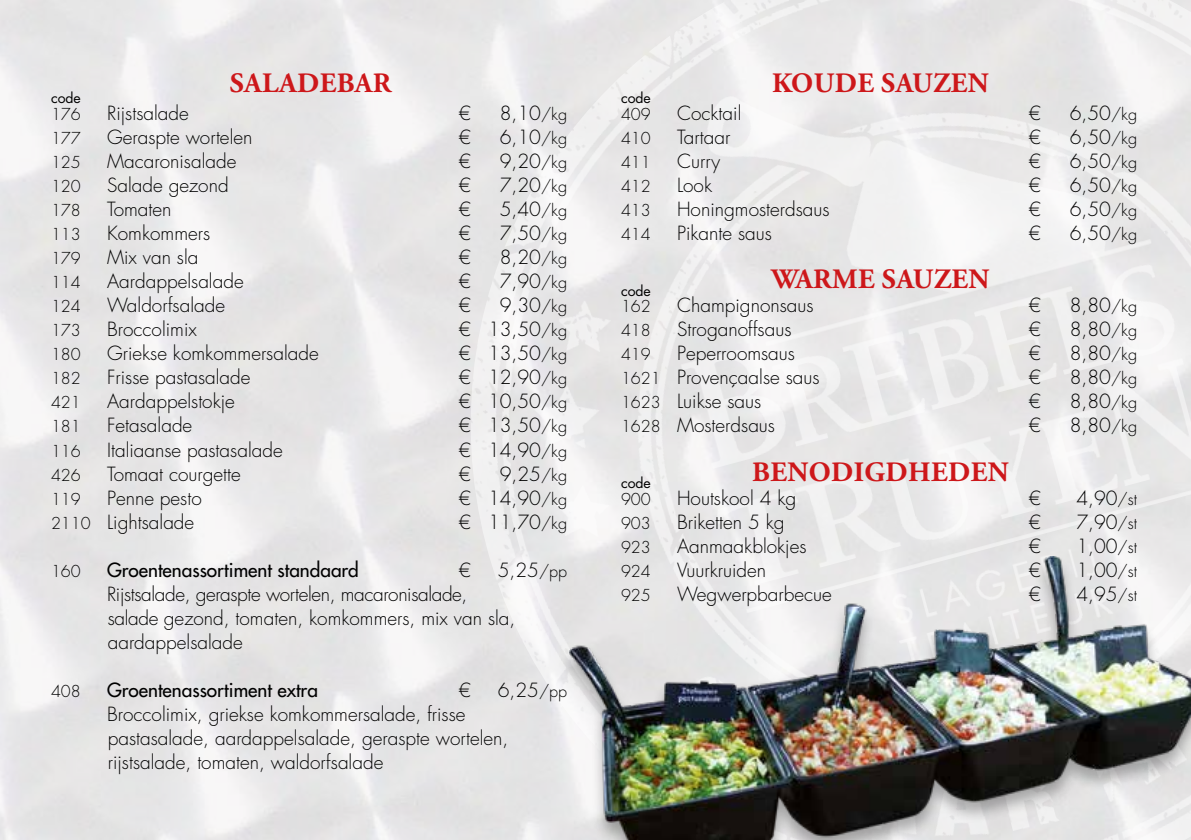
<style>
.page{position:relative;width:1191px;height:840px;background:#fff}
.page>*{position:absolute;margin:0;border:0;box-sizing:border-box;transform-origin:0 0}
.t1{font:700 28px "Adobe Garamond Pro";letter-spacing:.015em;color:#cd171a}
.t2{font:300 19px/24px "Futura LT";color:#000}
.t3{font:19px "Futura LT";color:#000}
.t4{font:300 16px "Futura LT";color:#000}
.t5{font:14px "Futura LT";color:#000}
.s1{font-size:16px}
</style>
<div class="page">
<div style="left:558px;top:555px;width:633px;height:284px;background:#000;opacity:.3"></div>
<img style="left:570px;top:556px;width:621px;height:283px">
<h1 class="t1" style="left:772px;top:67px;width:218px">KOUDE SAUZEN</h1>
<h1 class="t1" style="left:230px;top:67px;width:163px">SALADEBAR</h1>
<p class="t5" style="left:51px;top:89px;width:31px">code</p>
<p class="t5" style="left:621px;top:89px;width:31px">code</p>
<p class="t4" style="left:51px;top:104px;width:31px">176</p>
<p class="t2" style="left:107px;top:102px;width:83px">Rijstsalade</p>
<p class="t2" style="left:459px;top:102px;width:13px">€</p>
<p class="t2" style="left:500px;top:102px;width:69px">8,10<span class="s1">/kg</span></p>
<p class="t4" style="left:51px;top:128px;width:31px">177</p>
<p class="t2" style="left:107px;top:126px;width:147px">Geraspte wortelen</p>
<p class="t2" style="left:459px;top:126px;width:13px">€</p>
<p class="t2" style="left:500px;top:126px;width:69px">6,10<span class="s1">/kg</span></p>
<p class="t4" style="left:51px;top:152px;width:31px">125</p>
<p class="t2" style="left:107px;top:150px;width:131px">Macaronisalade</p>
<p class="t2" style="left:459px;top:150px;width:13px">€</p>
<p class="t2" style="left:500px;top:150px;width:69px">9,20<span class="s1">/kg</span></p>
<p class="t4" style="left:51px;top:176px;width:31px">120</p>
<p class="t2" style="left:107px;top:174px;width:123px">Salade gezond</p>
<p class="t2" style="left:459px;top:174px;width:13px">€</p>
<p class="t2" style="left:500px;top:174px;width:69px">7,20<span class="s1">/kg</span></p>
<p class="t4" style="left:51px;top:200px;width:31px">178</p>
<p class="t2" style="left:107px;top:198px;width:66px">Tomaten</p>
<p class="t2" style="left:459px;top:198px;width:13px">€</p>
<p class="t2" style="left:500px;top:198px;width:69px">5,40<span class="s1">/kg</span></p>
<p class="t4" style="left:51px;top:224px;width:31px">113</p>
<p class="t2" style="left:107px;top:222px;width:105px">Komkommers</p>
<p class="t2" style="left:459px;top:222px;width:13px">€</p>
<p class="t2" style="left:500px;top:222px;width:69px">7,50<span class="s1">/kg</span></p>
<p class="t4" style="left:51px;top:248px;width:31px">179</p>
<p class="t2" style="left:107px;top:246px;width:93px">Mix van sla</p>
<p class="t2" style="left:459px;top:246px;width:13px">€</p>
<p class="t2" style="left:500px;top:246px;width:69px">8,20<span class="s1">/kg</span></p>
<p class="t4" style="left:51px;top:272px;width:31px">114</p>
<p class="t2" style="left:107px;top:270px;width:138px">Aardappelsalade</p>
<p class="t2" style="left:459px;top:270px;width:13px">€</p>
<p class="t2" style="left:500px;top:270px;width:69px">7,90<span class="s1">/kg</span></p>
<p class="t4" style="left:51px;top:296px;width:31px">124</p>
<p class="t2" style="left:107px;top:294px;width:120px">Waldorfsalade</p>
<p class="t2" style="left:459px;top:294px;width:13px">€</p>
<p class="t2" style="left:500px;top:294px;width:69px">9,30<span class="s1">/kg</span></p>
<p class="t4" style="left:51px;top:320px;width:31px">173</p>
<p class="t2" style="left:107px;top:318px;width:91px">Broccolimix</p>
<p class="t2" style="left:459px;top:318px;width:110px">€ 13,50<span class="s1">/kg</span></p>
<p class="t4" style="left:51px;top:344px;width:31px">180</p>
<p class="t2" style="left:107px;top:342px;width:213px">Griekse komkommersalade</p>
<p class="t2" style="left:459px;top:342px;width:110px">€ 13,50<span class="s1">/kg</span></p>
<p class="t4" style="left:51px;top:368px;width:31px">182</p>
<p class="t2" style="left:107px;top:366px;width:145px">Frisse pastasalade</p>
<p class="t2" style="left:459px;top:366px;width:110px">€ 12,90<span class="s1">/kg</span></p>
<p class="t4" style="left:51px;top:392px;width:31px">421</p>
<p class="t2" style="left:107px;top:390px;width:129px">Aardappelstokje</p>
<p class="t2" style="left:459px;top:390px;width:110px">€ 10,50<span class="s1">/kg</span></p>
<p class="t4" style="left:51px;top:416px;width:31px">181</p>
<p class="t2" style="left:107px;top:414px;width:87px">Fetasalade</p>
<p class="t2" style="left:459px;top:414px;width:110px">€ 13,50<span class="s1">/kg</span></p>
<p class="t4" style="left:51px;top:440px;width:31px">116</p>
<p class="t2" style="left:107px;top:438px;width:177px">Italiaanse pastasalade</p>
<p class="t2" style="left:459px;top:438px;width:110px">€ 14,90<span class="s1">/kg</span></p>
<p class="t4" style="left:51px;top:464px;width:31px">426</p>
<p class="t2" style="left:107px;top:462px;width:135px">Tomaat courgette</p>
<p class="t2" style="left:459px;top:462px;width:13px">€</p>
<p class="t2" style="left:500px;top:462px;width:69px">9,25<span class="s1">/kg</span></p>
<p class="t4" style="left:51px;top:488px;width:31px">119</p>
<p class="t2" style="left:107px;top:486px;width:96px">Penne pesto</p>
<p class="t2" style="left:459px;top:486px;width:110px">€ 14,90<span class="s1">/kg</span></p>
<p class="t2" style="left:51px;top:510px;width:145px"><span class="s1">2110</span> Lightsalade</p>
<p class="t2" style="left:459px;top:510px;width:110px">€ 11,70<span class="s1">/kg</span></p>
<p class="t4" style="left:51px;top:560px;width:31px">160</p>
<p class="t3" style="left:107px;top:557px;width:253px">Groentenassortiment standaard</p>
<p class="t2" style="left:459px;top:558px;width:13px">€</p>
<p class="t2" style="left:498px;top:558px;width:71px">5,25<span class="s1">/pp</span></p>
<p class="t2" style="left:107px;top:582px;width:410px">Rijstsalade, geraspte wortelen, macaronisalade, salade gezond, tomaten, komkommers, mix van sla, aardappelsalade</p>
<p class="t4" style="left:51px;top:680px;width:31px">408</p>
<p class="t3" style="left:107px;top:677px;width:212px">Groentenassortiment extra</p>
<p class="t2" style="left:459px;top:678px;width:13px">€</p>
<p class="t2" style="left:498px;top:678px;width:71px">6,25<span class="s1">/pp</span></p>
<p class="t2" style="left:107px;top:702px;width:403px">Broccolimix, griekse komkommersalade, frisse pastasalade, aardappelsalade, geraspte wortelen, rijstsalade, tomaten, waldorfsalade</p>
<p class="t4" style="left:621px;top:104px;width:31px">409</p>
<p class="t2" style="left:677px;top:102px;width:66px">Cocktail</p>
<p class="t2" style="left:1029px;top:102px;width:13px">€</p>
<p class="t2" style="left:1069px;top:102px;width:69px">6,50<span class="s1">/kg</span></p>
<p class="t4" style="left:621px;top:128px;width:31px">410</p>
<p class="t2" style="left:677px;top:126px;width:55px">Tartaar</p>
<p class="t2" style="left:1029px;top:126px;width:13px">€</p>
<p class="t2" style="left:1069px;top:126px;width:69px">6,50<span class="s1">/kg</span></p>
<p class="t4" style="left:621px;top:152px;width:31px">411</p>
<p class="t2" style="left:677px;top:150px;width:45px">Curry</p>
<p class="t2" style="left:1029px;top:150px;width:13px">€</p>
<p class="t2" style="left:1069px;top:150px;width:69px">6,50<span class="s1">/kg</span></p>
<p class="t4" style="left:621px;top:176px;width:31px">412</p>
<p class="t2" style="left:677px;top:174px;width:37px">Look</p>
<p class="t2" style="left:1029px;top:174px;width:13px">€</p>
<p class="t2" style="left:1069px;top:174px;width:69px">6,50<span class="s1">/kg</span></p>
<p class="t4" style="left:621px;top:200px;width:31px">413</p>
<p class="t2" style="left:677px;top:198px;width:154px">Honingmosterdsaus</p>
<p class="t2" style="left:1029px;top:198px;width:13px">€</p>
<p class="t2" style="left:1069px;top:198px;width:69px">6,50<span class="s1">/kg</span></p>
<p class="t4" style="left:621px;top:224px;width:31px">414</p>
<p class="t2" style="left:677px;top:222px;width:96px">Pikante saus</p>
<p class="t2" style="left:1029px;top:222px;width:13px">€</p>
<p class="t2" style="left:1069px;top:222px;width:69px">6,50<span class="s1">/kg</span></p>
<h1 class="t1" style="left:771px;top:263px;width:220px">WARME SAUZEN</h1>
<p class="t4" style="left:621px;top:296px;width:31px">162</p>
<p class="t2" style="left:677px;top:294px;width:138px">Champignonsaus</p>
<p class="t2" style="left:1029px;top:294px;width:13px">€</p>
<p class="t2" style="left:1069px;top:294px;width:69px">8,80<span class="s1">/kg</span></p>
<p class="t4" style="left:621px;top:320px;width:31px">418</p>
<p class="t2" style="left:677px;top:318px;width:116px">Stroganoffsaus</p>
<p class="t2" style="left:1029px;top:318px;width:13px">€</p>
<p class="t2" style="left:1069px;top:318px;width:69px">8,80<span class="s1">/kg</span></p>
<p class="t4" style="left:621px;top:344px;width:31px">419</p>
<p class="t2" style="left:677px;top:342px;width:119px">Peperroomsaus</p>
<p class="t2" style="left:1029px;top:342px;width:13px">€</p>
<p class="t2" style="left:1069px;top:342px;width:69px">8,80<span class="s1">/kg</span></p>
<p class="t2" style="left:621px;top:366px;width:200px"><span class="s1">1621</span> Provençaalse saus</p>
<p class="t2" style="left:1029px;top:366px;width:13px">€</p>
<p class="t2" style="left:1069px;top:366px;width:69px">8,80<span class="s1">/kg</span></p>
<p class="t2" style="left:621px;top:390px;width:142px"><span class="s1">1623</span> Luikse saus</p>
<p class="t2" style="left:1029px;top:390px;width:13px">€</p>
<p class="t2" style="left:1069px;top:390px;width:69px">8,80<span class="s1">/kg</span></p>
<p class="t2" style="left:621px;top:414px;width:156px"><span class="s1">1628</span> Mosterdsaus</p>
<p class="t2" style="left:1029px;top:414px;width:13px">€</p>
<p class="t2" style="left:1069px;top:414px;width:69px">8,80<span class="s1">/kg</span></p>
<h1 class="t1" style="left:752px;top:455px;width:258px">BENODIGDHEDEN</h1>
<p class="t4" style="left:621px;top:488px;width:31px">900</p>
<p class="t2" style="left:677px;top:486px;width:121px">Houtskool 4 kg</p>
<p class="t2" style="left:1029px;top:486px;width:13px">€</p>
<p class="t2" style="left:1076px;top:486px;width:62px">4,90<span class="s1">/st</span></p>
<p class="t4" style="left:621px;top:512px;width:31px">903</p>
<p class="t2" style="left:677px;top:510px;width:109px">Briketten 5 kg</p>
<p class="t2" style="left:1029px;top:510px;width:13px">€</p>
<p class="t2" style="left:1076px;top:510px;width:62px">7,90<span class="s1">/st</span></p>
<p class="t4" style="left:621px;top:536px;width:31px">923</p>
<p class="t2" style="left:677px;top:534px;width:131px">Aanmaakblokjes</p>
<p class="t2" style="left:1029px;top:534px;width:13px">€</p>
<p class="t2" style="left:1076px;top:534px;width:62px">1,00<span class="s1">/st</span></p>
<p class="t4" style="left:621px;top:560px;width:31px">924</p>
<p class="t2" style="left:677px;top:558px;width:91px">Vuurkruiden</p>
<p class="t2" style="left:1029px;top:558px;width:13px">€</p>
<p class="t2" style="left:1076px;top:558px;width:62px">1,00<span class="s1">/st</span></p>
<p class="t4" style="left:621px;top:584px;width:31px">925</p>
<p class="t2" style="left:677px;top:582px;width:156px">Wegwerpbarbecue</p>
<p class="t2" style="left:1029px;top:582px;width:13px">€</p>
<p class="t2" style="left:1076px;top:582px;width:62px">4,95<span class="s1">/st</span></p>
<p class="t5" style="left:621px;top:281px;width:31px">code</p>
<p class="t5" style="left:621px;top:474px;width:31px">code</p>
</div>
